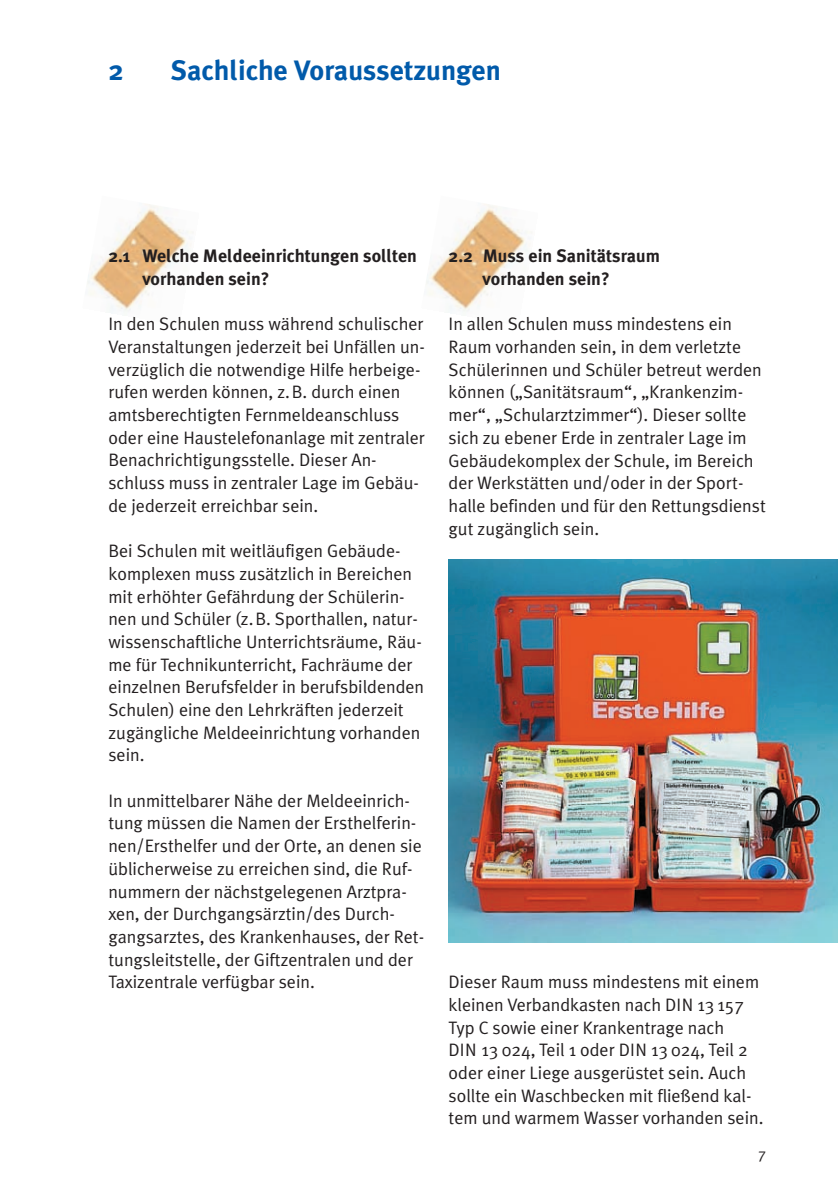
<style>
.page{position:relative;width:838px;height:1191px;background:#fff}
.page>*{position:absolute;margin:0;border:0;box-sizing:border-box;transform-origin:0 0}
.t1{font:700 28px "Meta Plus";color:#015aaa}
.t2{font:18px/22.6px "Meta Plus Normal";color:#231f20}
.t3{font:700 18px/22.6px "Meta Plus";color:#231f20}
.t4{font:15px "Meta Plus Normal";color:#231f20}
</style>
<div class="page">
<img style="left:87px;top:204px;width:106px;height:107px">
<img style="left:426px;top:204px;width:106px;height:107px">
<img style="left:449px;top:559px;width:389px;height:383px">
<h1 class="t1" style="left:108px;top:59px;width:17px">2</h1>
<h1 class="t1" style="left:171px;top:59px;width:332px">Sachliche Voraussetzungen</h1>
<p class="t3" style="left:142px;top:246px;width:276px;text-indent:-34px">2.1 Welche Meldeeinrichtungen sollten vorhanden sein?</p>
<p class="t2" style="left:108px;top:314px;width:318px">In den Schulen muss während schulischer Veranstaltungen jederzeit bei Unfällen un&shy;verzüglich die notwendige Hilfe herbeige&shy;rufen werden können, z.B. durch einen amtsberechtigten Fernmeldeanschluss oder eine Haustelefonanlage mit zentraler Benachrichtigungsstelle. Dieser An&shy;schluss muss in zentraler Lage im Gebäu&shy;de jederzeit erreichbar sein.</p>
<p class="t2" style="left:108px;top:541px;width:317px">Bei Schulen mit weitläufigen Gebäude&shy;komplexen muss zusätzlich in Bereichen mit erhöhter Gefährdung der Schülerin&shy;nen und Schüler (z.B. Sporthallen, natur&shy;wissenschaftliche Unterrichtsräume, Räu&shy;me für Technikunterricht, Fachräume der einzelnen Berufsfelder in berufsbildenden Schulen) eine den Lehrkräften jederzeit zugängliche Meldeeinrichtung vorhanden sein.</p>
<p class="t2" style="left:108px;top:790px;width:317px">In unmittelbarer Nähe der Meldeeinrich&shy;tung müssen die Namen der Ersthelferin&shy;nen/Ersthelfer und der Orte, an denen sie üblicherweise zu erreichen sind, die Ruf&shy;nummern der nächstgelegenen Arztpra&shy;xen, der Durchgangsärztin/des Durch&shy;gangsarztes, des Krankenhauses, der Ret&shy;tungsleitstelle, der Giftzentralen und der Taxizentrale verfügbar sein.</p>
<p class="t3" style="left:483px;top:246px;width:179px;text-indent:-34px">2.2 Muss ein Sanitätsraum vorhanden sein?</p>
<p class="t2" style="left:449px;top:314px;width:319px">In allen Schulen muss mindestens ein Raum vorhanden sein, in dem verletzte Schülerinnen und Schüler betreut werden können („Sanitätsraum“, „Krankenzim&shy;mer“, „Schularztzimmer“). Dieser sollte sich zu ebener Erde in zentraler Lage im Gebäudekomplex der Schule, im Bereich der Werkstätten und/oder in der Sport&shy;halle befinden und für den Rettungsdienst gut zugänglich sein.</p>
<p class="t2" style="left:449px;top:972px;width:316px">Dieser Raum muss mindestens mit einem kleinen Verbandkasten nach DIN 13 157<br>Typ C sowie einer Krankentrage nach<br>DIN 13 024, Teil 1 oder DIN 13 024, Teil 2 oder einer Liege ausgerüstet sein. Auch sollte ein Waschbecken mit fließend kal&shy;tem und warmem Wasser vorhanden sein.</p>
<p class="t4" style="left:758px;top:1148px;width:10px">7</p>
</div>
